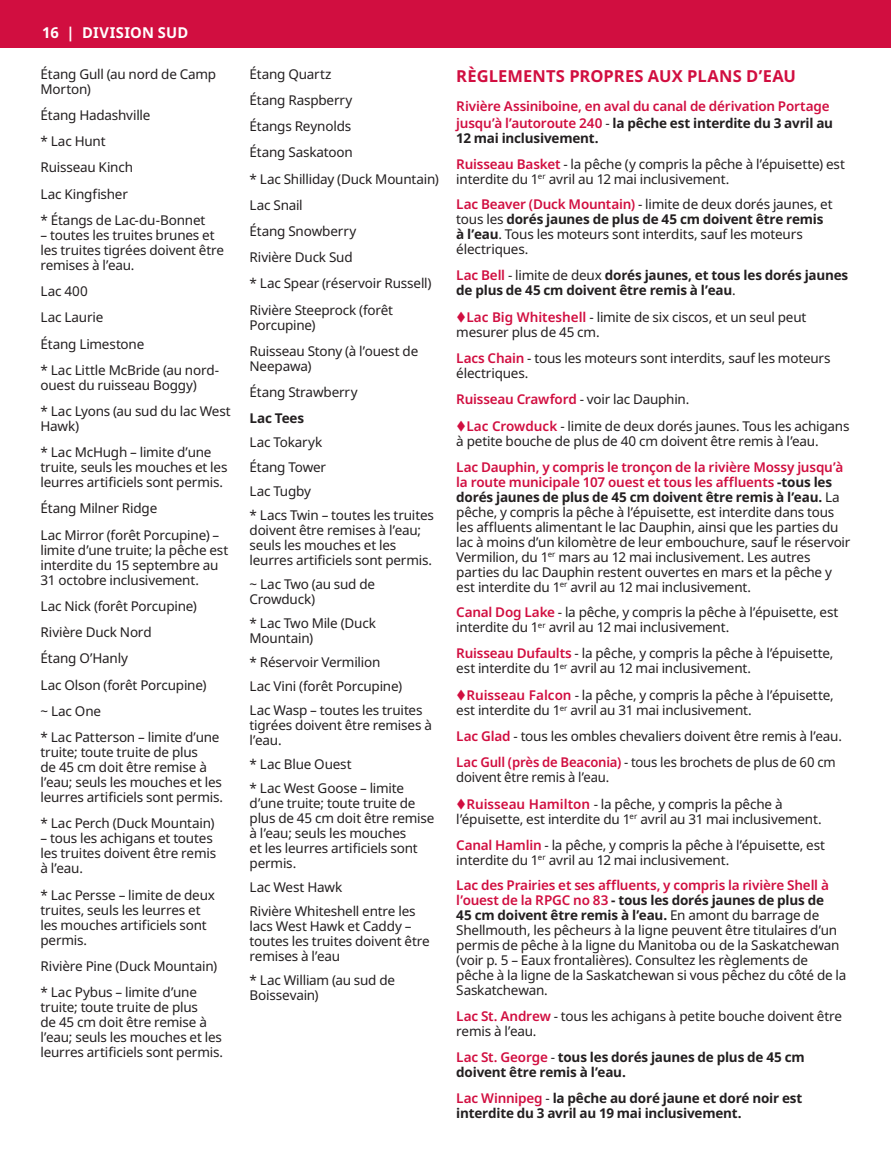
<style>
.page{position:relative;width:891px;height:1161px;background:#fff}
.page>*{position:absolute;margin:0;border:0;box-sizing:border-box;transform-origin:0 0}
.CAPS_small_headline{font:700 16.5px "Noto Sans";letter-spacing:.005em;color:#d10e40}
.t1{font:700 15px "Noto Sans";letter-spacing:.01em;color:#fff}
.Body_Copy{font:13.5px/15px "Noto Sans";letter-spacing:-.015em;color:#231f20}
.Body_Copy-2{font:700 13.5px/15px "Noto Sans";letter-spacing:-.015em;color:#231f20}
.Body_Copy-3{font:600 13.5px/16.5px "Noto Sans";letter-spacing:-.015em;color:#d10e40}
.s1{font-weight:400;color:#231f20}
.s2{font-weight:700;color:#231f20}
.s3{font-weight:600;color:#d10e40}
.s4{font-weight:700}
.s5{font-weight:400}
.s6{color:#d10e40}
</style>
<div class="page">
<div style="left:0;top:0;width:891px;height:48px;background:#d10e40"></div>
<p class="t1" style="left:42px;top:22px;width:148px">16 | DIVISION SUD</p>
<p class="Body_Copy" style="left:40px;top:67px;width:177px">Étang Gull (au nord de Camp<br>Morton)</p>
<p class="Body_Copy" style="left:40px;top:108px;width:112px">Étang Hadashville</p>
<p class="Body_Copy" style="left:40px;top:134px;width:67px">* Lac Hunt</p>
<p class="Body_Copy" style="left:40px;top:160px;width:94px">Ruisseau Kinch</p>
<p class="Body_Copy" style="left:40px;top:187px;width:89px">Lac Kingfisher</p>
<p class="Body_Copy" style="left:40px;top:213px;width:166px">* Étangs de Lac-du-Bonnet</p>
<p class="Body_Copy" style="left:40px;top:228px;width:185px">– toutes les truites brunes et les truites tigrées doivent être remises à l’eau.</p>
<p class="Body_Copy" style="left:40px;top:284px;width:49px">Lac 400</p>
<p class="Body_Copy" style="left:40px;top:310px;width:64px">Lac Laurie</p>
<p class="Body_Copy" style="left:40px;top:336px;width:105px">Étang Limestone</p>
<p class="Body_Copy" style="left:40px;top:363px;width:180px">* Lac Little McBride (au nord&shy;ouest du ruisseau Boggy)</p>
<p class="Body_Copy" style="left:40px;top:404px;width:192px">* Lac Lyons (au sud du lac West<br>Hawk)</p>
<p class="Body_Copy" style="left:40px;top:445px;width:189px">* Lac McHugh – limite d’une truite, seuls les mouches et les leurres artificiels sont permis.</p>
<p class="Body_Copy" style="left:40px;top:501px;width:118px">Étang Milner Ridge</p>
<p class="Body_Copy" style="left:40px;top:528px;width:189px">Lac Mirror (forêt Porcupine) – limite d’une truite; la pêche est interdite du 15 septembre au<br>31 octobre inclusivement.</p>
<p class="Body_Copy" style="left:40px;top:599px;width:158px">Lac Nick (forêt Porcupine)</p>
<p class="Body_Copy" style="left:40px;top:625px;width:113px">Rivière Duck Nord</p>
<p class="Body_Copy" style="left:40px;top:651px;width:89px">Étang O’Hanly</p>
<p class="Body_Copy" style="left:40px;top:678px;width:167px">Lac Olson (forêt Porcupine)</p>
<p class="Body_Copy" style="left:40px;top:704px;width:62px">~ Lac One</p>
<p class="Body_Copy" style="left:40px;top:730px;width:184px">* Lac Patterson – limite d’une truite; toute truite de plus<br>de 45 cm doit être remise à l’eau; seuls les mouches et les leurres artificiels sont permis.</p>
<p class="Body_Copy" style="left:40px;top:816px;width:175px">* Lac Perch (Duck Mountain)</p>
<p class="Body_Copy" style="left:40px;top:831px;width:177px">– tous les achigans et toutes les truites doivent être remis à l’eau.</p>
<p class="Body_Copy" style="left:40px;top:887px;width:176px">* Lac Persse – limite de deux truites, seuls les leurres et les mouches artificiels sont permis.</p>
<p class="Body_Copy" style="left:40px;top:959px;width:178px">Rivière Pine (Duck Mountain)</p>
<p class="Body_Copy" style="left:40px;top:985px;width:184px">* Lac Pybus – limite d’une truite; toute truite de plus<br>de 45 cm doit être remise à l’eau; seuls les mouches et les leurres artificiels sont permis.</p>
<p class="Body_Copy" style="left:250px;top:67px;width:84px">Étang Quartz</p>
<p class="Body_Copy" style="left:250px;top:93px;width:104px">Étang Raspberry</p>
<p class="Body_Copy" style="left:250px;top:119px;width:103px">Étangs Reynolds</p>
<p class="Body_Copy" style="left:250px;top:145px;width:105px">Étang Saskatoon</p>
<p class="Body_Copy" style="left:250px;top:171px;width:191px">* Lac Shilliday (Duck Mountain)</p>
<p class="Body_Copy" style="left:250px;top:198px;width:55px">Lac Snail</p>
<p class="Body_Copy" style="left:250px;top:224px;width:108px">Étang Snowberry</p>
<p class="Body_Copy" style="left:250px;top:250px;width:105px">Rivière Duck Sud</p>
<p class="Body_Copy" style="left:250px;top:276px;width:184px">* Lac Spear (réservoir Russell)</p>
<p class="Body_Copy" style="left:250px;top:303px;width:145px">Rivière Steeprock (forêt<br>Porcupine)</p>
<p class="Body_Copy" style="left:250px;top:344px;width:170px">Ruisseau Stony (à l’ouest de<br>Neepawa)</p>
<p class="Body_Copy" style="left:250px;top:385px;width:109px">Étang Strawberry</p>
<p class="Body_Copy-2" style="left:250px;top:411px;width:56px">Lac Tees</p>
<p class="Body_Copy" style="left:250px;top:435px;width:74px">Lac Tokaryk</p>
<p class="Body_Copy" style="left:250px;top:459px;width:78px">Étang Tower</p>
<p class="Body_Copy" style="left:250px;top:484px;width:63px">Lac Tugby</p>
<p class="Body_Copy" style="left:250px;top:508px;width:186px">* Lacs Twin – toutes les truites doivent être remises à l’eau; seuls les mouches et les leurres artificiels sont permis.</p>
<p class="Body_Copy" style="left:250px;top:577px;width:127px">~ Lac Two (au sud de<br>Crowduck)</p>
<p class="Body_Copy" style="left:250px;top:616px;width:128px">* Lac Two Mile (Duck<br>Mountain)</p>
<p class="Body_Copy" style="left:250px;top:655px;width:132px">* Réservoir Vermilion</p>
<p class="Body_Copy" style="left:250px;top:679px;width:154px">Lac Vini (forêt Porcupine)</p>
<p class="Body_Copy" style="left:250px;top:703px;width:184px">Lac Wasp – toutes les truites tigrées doivent être remises à l’eau.</p>
<p class="Body_Copy" style="left:250px;top:757px;width:104px">* Lac Blue Ouest</p>
<p class="Body_Copy" style="left:250px;top:781px;width:186px">* Lac West Goose – limite d’une truite; toute truite de plus de 45 cm doit être remise à l’eau; seuls les mouches<br>et les leurres artificiels sont permis.</p>
<p class="Body_Copy" style="left:250px;top:880px;width:94px">Lac West Hawk</p>
<p class="Body_Copy" style="left:250px;top:904px;width:182px">Rivière Whiteshell entre les lacs West Hawk et Caddy – toutes les truites doivent être remises à l’eau</p>
<p class="Body_Copy" style="left:250px;top:973px;width:147px">* Lac William (au sud de<br>Boissevain)</p>
<p class="CAPS_small_headline" style="left:456px;top:64px;width:341px">RÈGLEMENTS PROPRES AUX PLANS D’EAU</p>
<p class="Body_Copy-3" style="left:456px;top:99px;width:378px">Rivière Assiniboine, en aval du canal de dérivation Portage jusqu’à l’autoroute 240 <span class="s1">-</span> <span class="s2">la pêche est interdite du 3 avril au</span></p>
<p class="Body_Copy-2" style="left:456px;top:131px;width:144px">12 mai inclusivement.</p>
<p class="Body_Copy" style="left:456px;top:157px;width:390px"><span class="s3">Ruisseau Basket</span> - la pêche (y compris la pêche à l’épuisette) est interdite du 1<sup>er</sup> avril au 12 mai inclusivement.</p>
<p class="Body_Copy" style="left:456px;top:197px;width:378px"><span class="s3">Lac Beaver (Duck Mountain)</span> - limite de deux dorés jaunes, et tous les <span class="s4">dorés jaunes de plus de 45 cm doivent être remis à l’eau</span>. Tous les moteurs sont interdits, sauf les moteurs électriques.</p>
<p class="Body_Copy-2" style="left:456px;top:268px;width:394px"><span class="s3">Lac Bell</span> <span class="s5">- limite de deux</span> dorés jaunes, et tous les dorés jaunes de plus de 45 cm doivent être remis à l’eau<span class="s5">.</span></p>
<p class="Body_Copy" style="left:456px;top:310px;width:352px"><span class="s6">▼</span><span class="s3">Lac Big Whiteshell</span> - limite de six ciscos, et un seul peut mesurer plus de 45 cm.</p>
<p class="Body_Copy" style="left:456px;top:351px;width:376px"><span class="s3">Lacs Chain</span> - tous les moteurs sont interdits, sauf les moteurs électriques.</p>
<p class="Body_Copy-3" style="left:456px;top:391px;width:235px">Ruisseau Crawford <span class="s1">- voir lac Dauphin.</span></p>
<p class="Body_Copy" style="left:456px;top:419px;width:395px"><span class="s6">▼</span><span class="s3">Lac Crowduck</span> - limite de deux dorés jaunes. Tous les achigans à petite bouche de plus de 40 cm doivent être remis à l’eau.</p>
<p class="Body_Copy" style="left:456px;top:460px;width:396px"><span class="s3">Lac Dauphin, y compris le tronçon de la rivière Mossy jusqu’à la route municipale 107 ouest et tous les affluents</span> <span class="s4">-tous les dorés jaunes de plus de 45 cm doivent être remis à l’eau.</span> La pêche, y compris la pêche à l’épuisette, est interdite dans tous les affluents alimentant le lac Dauphin, ainsi que les parties du lac à moins d’un kilomètre de leur embouchure, sauf le réservoir Vermilion, du 1<sup>er</sup> mars au 12 mai inclusivement. Les autres parties du lac Dauphin restent ouvertes en mars et la pêche y est interdite du 1<sup>er</sup> avril au 12 mai inclusivement.</p>
<p class="Body_Copy" style="left:456px;top:605px;width:384px"><span class="s3">Canal Dog Lake</span> - la pêche, y compris la pêche à l’épuisette, est interdite du 1<sup>er</sup> avril au 12 mai inclusivement.</p>
<p class="Body_Copy" style="left:456px;top:646px;width:379px"><span class="s3">Ruisseau Dufaults</span> - la pêche, y compris la pêche à l’épuisette, est interdite du 1<sup>er</sup> avril au 12 mai inclusivement.</p>
<p class="Body_Copy" style="left:456px;top:688px;width:379px"><span class="s6">▼</span><span class="s3">Ruisseau Falcon</span> - la pêche, y compris la pêche à l’épuisette, est interdite du 1<sup>er</sup> avril au 31 mai inclusivement.</p>
<p class="Body_Copy" style="left:456px;top:729px;width:387px"><span class="s3">Lac Glad</span> - tous les ombles chevaliers doivent être remis à l’eau.</p>
<p class="Body_Copy" style="left:456px;top:755px;width:381px"><span class="s3">Lac Gull (près de Beaconia)</span> - tous les brochets de plus de 60 cm doivent être remis à l’eau.</p>
<p class="Body_Copy" style="left:456px;top:797px;width:367px"><span class="s6">▼</span><span class="s3">Ruisseau Hamilton</span> - la pêche, y compris la pêche à l’épuisette, est interdite du 1<sup>er</sup> avril au 31 mai inclusivement.</p>
<p class="Body_Copy" style="left:456px;top:838px;width:370px"><span class="s3">Canal Hamlin</span> - la pêche, y compris la pêche à l’épuisette, est interdite du 1<sup>er</sup> avril au 12 mai inclusivement.</p>
<p class="Body_Copy" style="left:456px;top:878px;width:392px"><span class="s3">Lac des Prairies et ses affluents, y compris la rivière Shell à l’ouest de la RPGC no 83</span> <span class="s4">- tous les dorés jaunes de plus de<br>45 cm doivent être remis à l’eau.</span> En amont du barrage de Shellmouth, les pêcheurs à la ligne peuvent être titulaires d’un permis de pêche à la ligne du Manitoba ou de la Saskatchewan (voir p. 5 – Eaux frontalières). Consultez les règlements de pêche à la ligne de la Saskatchewan si vous pêchez du côté de la Saskatchewan.</p>
<p class="Body_Copy" style="left:456px;top:1009px;width:387px"><span class="s3">Lac St. Andrew</span> - tous les achigans à petite bouche doivent être remis à l’eau.</p>
<p class="Body_Copy-2" style="left:456px;top:1050px;width:350px"><span class="s3">Lac St. George</span> <span class="s5">-</span> tous les dorés jaunes de plus de 45 cm doivent être remis à l’eau.</p>
<p class="Body_Copy-2" style="left:456px;top:1091px;width:348px"><span class="s3">Lac Winnipeg</span> <span class="s5">-</span> la pêche au doré jaune et doré noir est interdite du 3 avril au 19 mai inclusivement.</p>
</div>
